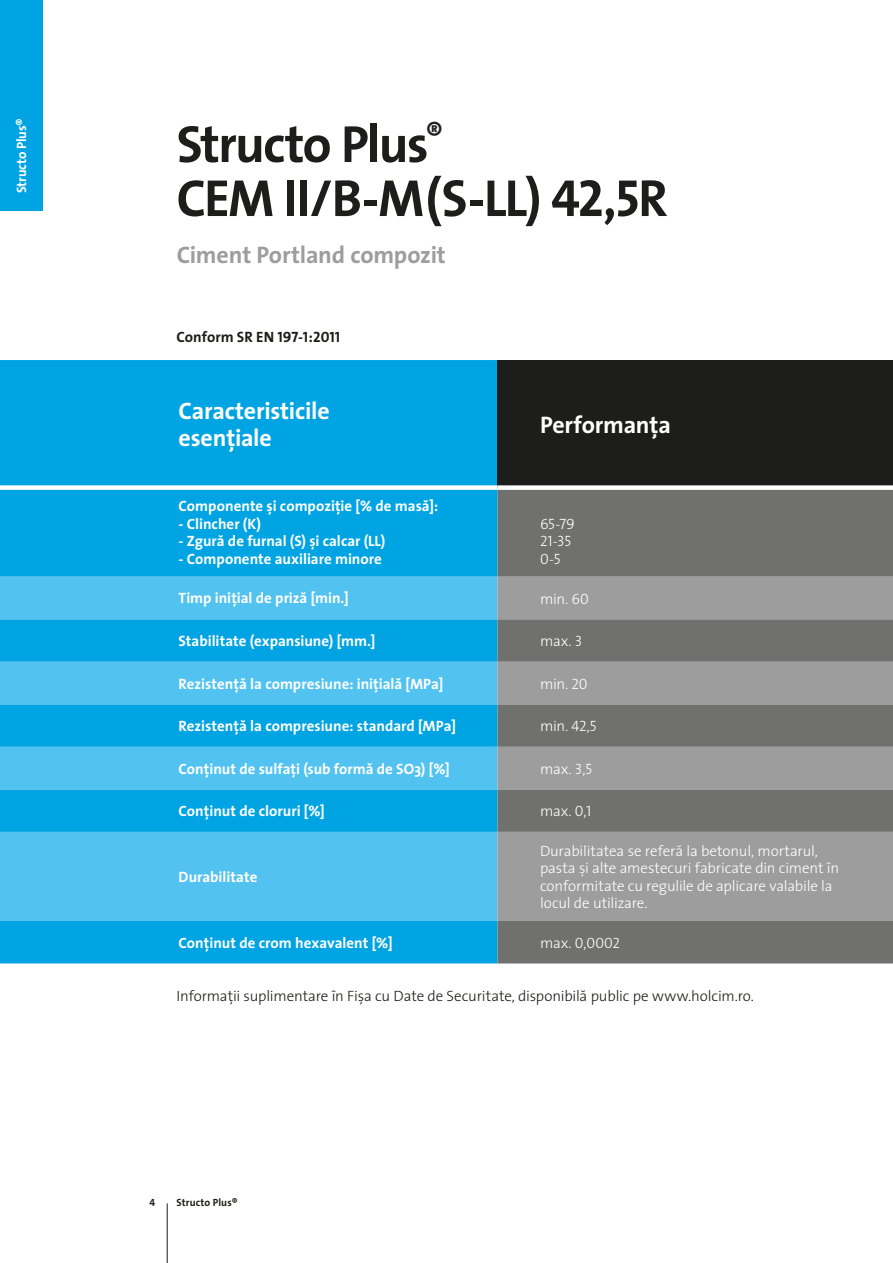
<style>
.page{position:relative;width:893px;height:1263px;background:#fff}
.page>*{position:absolute;margin:0;border:0;box-sizing:border-box;transform-origin:0 0}
.t1{font:52.5px/54px "The Sans Bold Caps";letter-spacing:-.035em;color:#1d1d1b}
.t2{font:24px "The Sans R Bold";letter-spacing:-.01em;color:#fff}
.t3{font:24px "The Sans R Bold";letter-spacing:-.01em;color:#9d9d9d}
.t4{font:15px "The Sans R Bold";color:#fff}
.t5{font:15px/17.5px "The Sans R Light";letter-spacing:-.01em;color:#fff}
.baza{font:15px "The Sans R Light";letter-spacing:-.01em;color:#1d1d1b}
.t6{font:15px "The Sans Light Caps";letter-spacing:-.01em;color:#fff}
.baza-2{font:15px "The Sans Bold Caps";letter-spacing:-.005em;color:#1d1d1b}
.t7{font:13.5px "The Sans R Bold";letter-spacing:-.015em;color:#fff}
.t8{font:10.5px "The Sans R Bold";letter-spacing:.01em;color:#1d1d1b}
.t9{font:10.5px "The Sans Bold Caps";color:#1d1d1b}
.s1{font-family:"The Sans R Bold"}
.s2{font-family:"The Sans Light Caps"}
.s3{font-family:"The Sans R Light"}
</style>
<div class="page">
<div style="left:0;top:360px;width:497px;height:603px;background:#00a4e3"></div>
<div style="left:497px;top:360px;width:396px;height:128px;background:#1d1d1b"></div>
<div style="left:497px;top:490px;width:396px;height:473px;background:#70706f"></div>
<svg style="left:0;top:577px;width:497px;height:344px;background:#34b7eb"></svg>
<svg style="left:497px;top:577px;width:396px;height:344px;background:#8c8c8c"></svg>
<div style="left:0;top:485px;width:497px;height:5px;background:#fff"></div>
<div style="left:497px;top:485px;width:396px;height:5px;background:#fff"></div>
<hr style="left:892px;top:864px;width:1px;height:293px;background:#00a4e3">
<hr style="left:167px;top:1203px;width:1px;height:60px;background:#1d1d1b">
<div style="left:0;top:0;width:43px;height:210px;background:#00a4e3"></div>
<p class="t7" style="left:10px;top:193px;width:76px;rotate:-90deg">Structo Plus®</p>
<p class="t1" style="left:176px;top:116px;width:493px"><span class="s1">Structo Plus</span><sup>®<br></sup>CEM II/B-M(S-LL) 42,5R</p>
<p class="t3" style="left:177px;top:234px;width:271px">Ciment Portland compozit</p>
<p class="baza-2" style="left:176px;top:324px;width:165px"><span class="s1">Conform</span> SR EN 197-1:2011</p>
<p class="t2" style="left:179px;top:391px;width:153px">Caracteristicile</p>
<p class="t2" style="left:179px;top:418px;width:95px">esenøiale</p>
<p class="t4" style="left:179px;top:494px;width:261px">Componente æi compoziøie [% de masã]:</p>
<p class="t4" style="left:179px;top:511px;width:84px">- Clincher (K)</p>
<p class="t4" style="left:179px;top:529px;width:208px">- Zgurã de furnal (S) æi calcar (LL)</p>
<p class="t4" style="left:179px;top:546px;width:205px">- Componente auxiliare minore</p>
<p class="t2" style="left:540px;top:404px;width:132px">Performanøa</p>
<p class="t6" style="left:540px;top:511px;width:36px">65-79</p>
<p class="t6" style="left:540px;top:529px;width:33px">21-35</p>
<p class="t6" style="left:540px;top:546px;width:22px">0-5</p>
<p class="t4" style="left:179px;top:586px;width:172px">Timp iniøial de prizã [min.]</p>
<p class="t5" style="left:540px;top:589px;width:50px">min. <span class="s2">60</span></p>
<p class="t4" style="left:179px;top:628px;width:198px">Stabilitate (expansiune) [mm.]</p>
<p class="t5" style="left:540px;top:632px;width:44px">max. <span class="s2">3</span></p>
<p class="t4" style="left:179px;top:671px;width:266px">Rezistenøã la compresiune: iniøialã [MPa]</p>
<p class="t5" style="left:540px;top:674px;width:49px">min. <span class="s2">20</span></p>
<p class="t4" style="left:179px;top:713px;width:279px">Rezistenøã la compresiune: standard [MPa]</p>
<p class="t5" style="left:540px;top:717px;width:58px">min. <span class="s2">42,5</span></p>
<p class="t4" style="left:179px;top:756px;width:273px">Conøinut de sulfaøi (sub formã de SO3) [%]</p>
<p class="t5" style="left:540px;top:759px;width:54px">max. <span class="s2">3,5</span></p>
<p class="t4" style="left:179px;top:798px;width:148px">Conøinut de cloruri [%]</p>
<p class="t5" style="left:540px;top:802px;width:53px">max. <span class="s2">0,1</span></p>
<p class="t4" style="left:179px;top:864px;width:80px">Durabilitate</p>
<p class="t5" style="left:540px;top:841px;width:301px">Durabilitatea se referã la betonul, mortarul, pasta æi alte amestecuri fabricate din ciment în conformitate cu regulile de aplicare valabile la locul de utilizare.</p>
<p class="t4" style="left:179px;top:930px;width:216px">Conøinut de crom hexavalent [%]</p>
<p class="t6" style="left:540px;top:930px;width:81px"><span class="s3">max.</span> 0,0002</p>
<p class="baza" style="left:176px;top:983px;width:579px">Informaøii suplimentare în Fiæa cu Date de Securitate, disponibilã public pe www.holcim.ro.</p>
<p class="t9" style="left:149px;top:1194px;width:7px">4</p>
<p class="t8" style="left:176px;top:1194px;width:63px">Structo Plus®</p>
</div>
